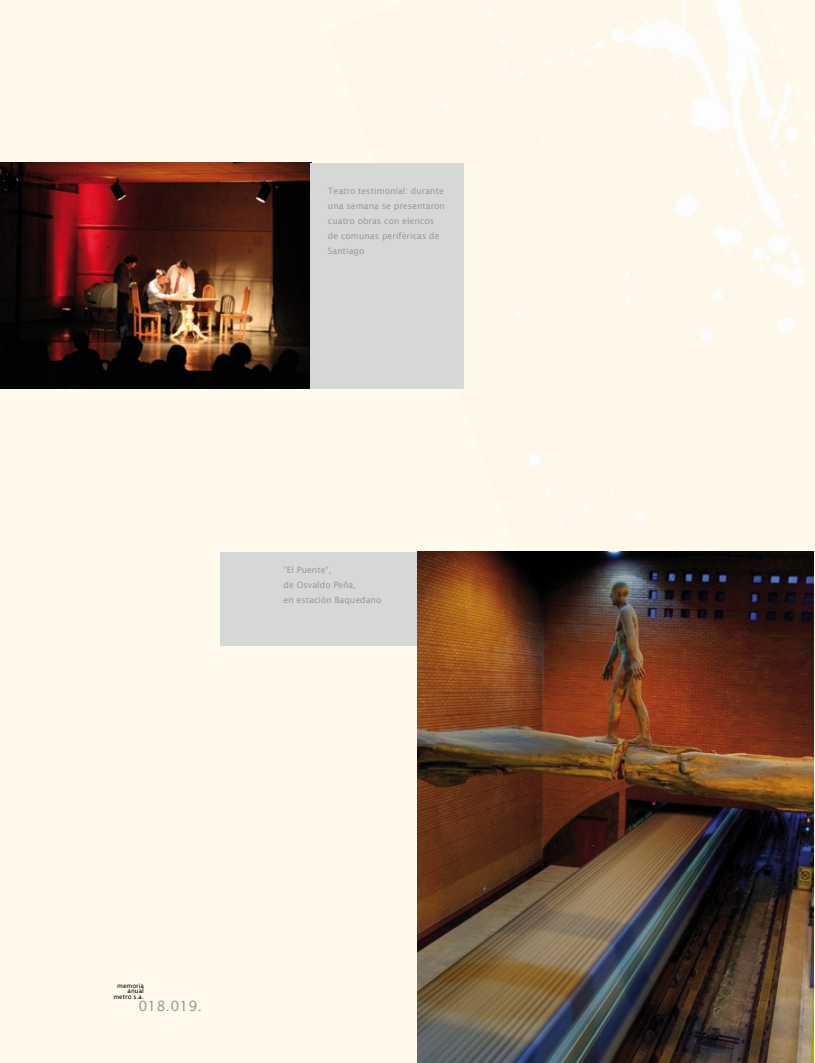
<style>
.page{position:relative;width:815px;height:1063px;background:#fffaeb}
.page>*{position:absolute;margin:0;border:0;box-sizing:border-box;transform-origin:0 0}
.t1{font:14.25px "Lucida Sans";color:#9a9a9d}
.t2{font:8.75px/15px "Lucida Sans";color:#9a9a9d}
.t3{font:6.25px/5.6px "Lucida Sans";color:#000;text-align:right}
</style>
<div class="page">
<img style="left:327px;top:0;width:487px;height:552px">
<img style="left:0;top:163px;width:310px;height:225px">
<div style="left:310px;top:163px;width:154px;height:225px;background:#d7d7d8"></div>
<div style="left:221px;top:552px;width:197px;height:93px;background:#d7d7d8"></div>
<img style="left:418px;top:552px;width:396px;height:511px">
<p class="t2" style="left:328px;top:183px;width:119px">Teatro testimonial: durante una semana se presentaron cuatro obras con elencos de comunas periféricas de<br>Santiago</p>
<p class="t2" style="left:284px;top:563px;width:99px">“El Puente“,<br>de Osvaldo Peña,<br>en estación Baquedano</p>
<p class="t3" style="left:113px;top:983px;width:32px">memoria anual metro s.a.</p>
<h1 class="t1" style="left:139px;top:998px;width:65px">018.019.</h1>
</div>
